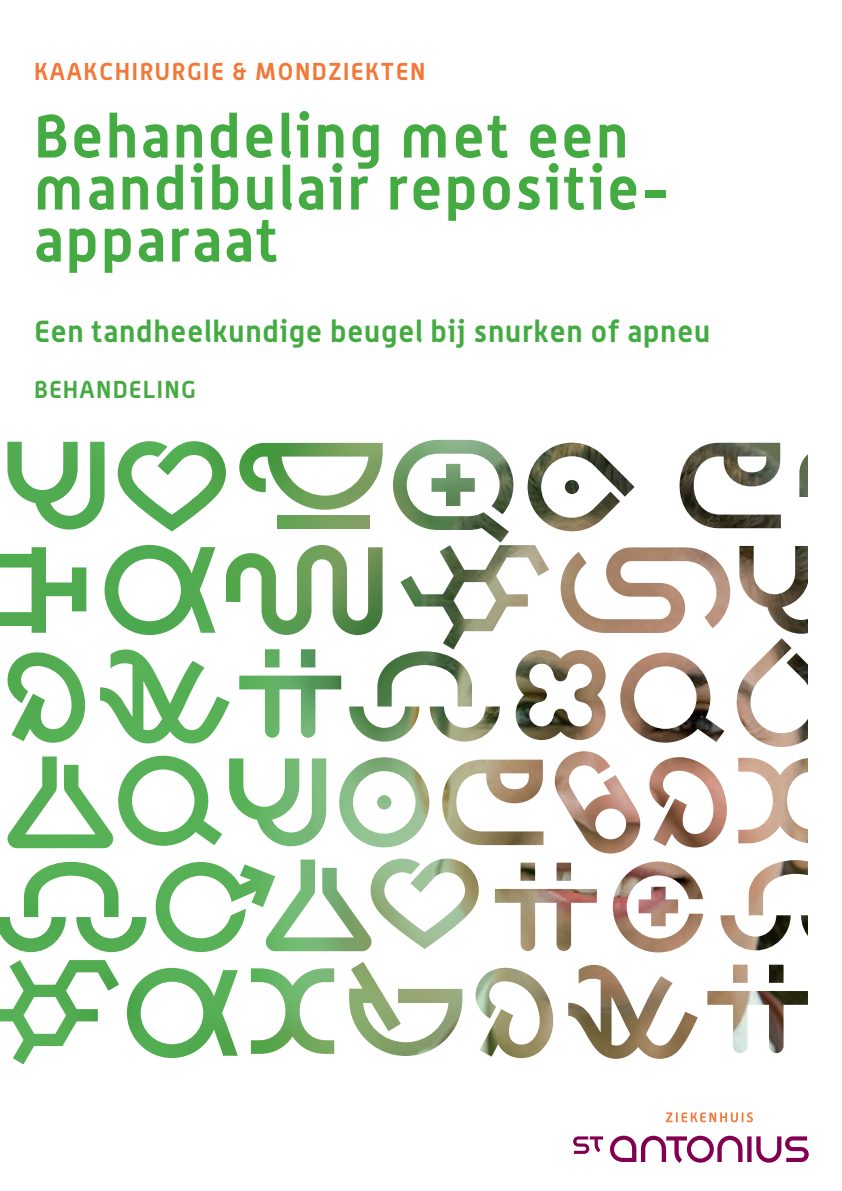
<style>
.page{position:relative;width:842px;height:1191px;background:#fff}
.page>*{position:absolute;margin:0;border:0;box-sizing:border-box;transform-origin:0 0}
.t1{font:700 60px/52px "Alwyn";letter-spacing:.045em;color:#44aa42}
.t2{font:700 30px "Alwyn";letter-spacing:.03em;color:#44aa42}
.t3{font:700 24px "Alwyn";letter-spacing:.065em;color:#f37736}
.t4{font:700 24px "Alwyn";letter-spacing:.05em;color:#44aa42}
</style>
<div class="page">
<svg style="left:747px;top:1136px;width:4px;height:26px"></svg>
<svg style="left:756px;top:1136px;width:53px;height:26px"></svg>
<svg style="left:610px;top:1135px;width:132px;height:28px"></svg>
<svg style="left:573px;top:1136px;width:30px;height:17px"></svg>
<svg style="left:666px;top:1112px;width:87px;height:10px"></svg>
<img style="left:0;top:439px;width:808px;height:626px">
<p class="t3" style="left:34px;top:57px;width:393px">KAAKCHIRURGIE &amp; MONDZIEKTEN</p>
<p class="t1" style="left:34px;top:109px;width:637px">Behandeling met een mandibulair repositie&shy;apparaat</p>
<p class="t2" style="left:34px;top:312px;width:678px">Een tandheelkundige beugel bij snurken of apneu</p>
<p class="t4" style="left:34px;top:374px;width:163px">BEHANDELING</p>
</div>
